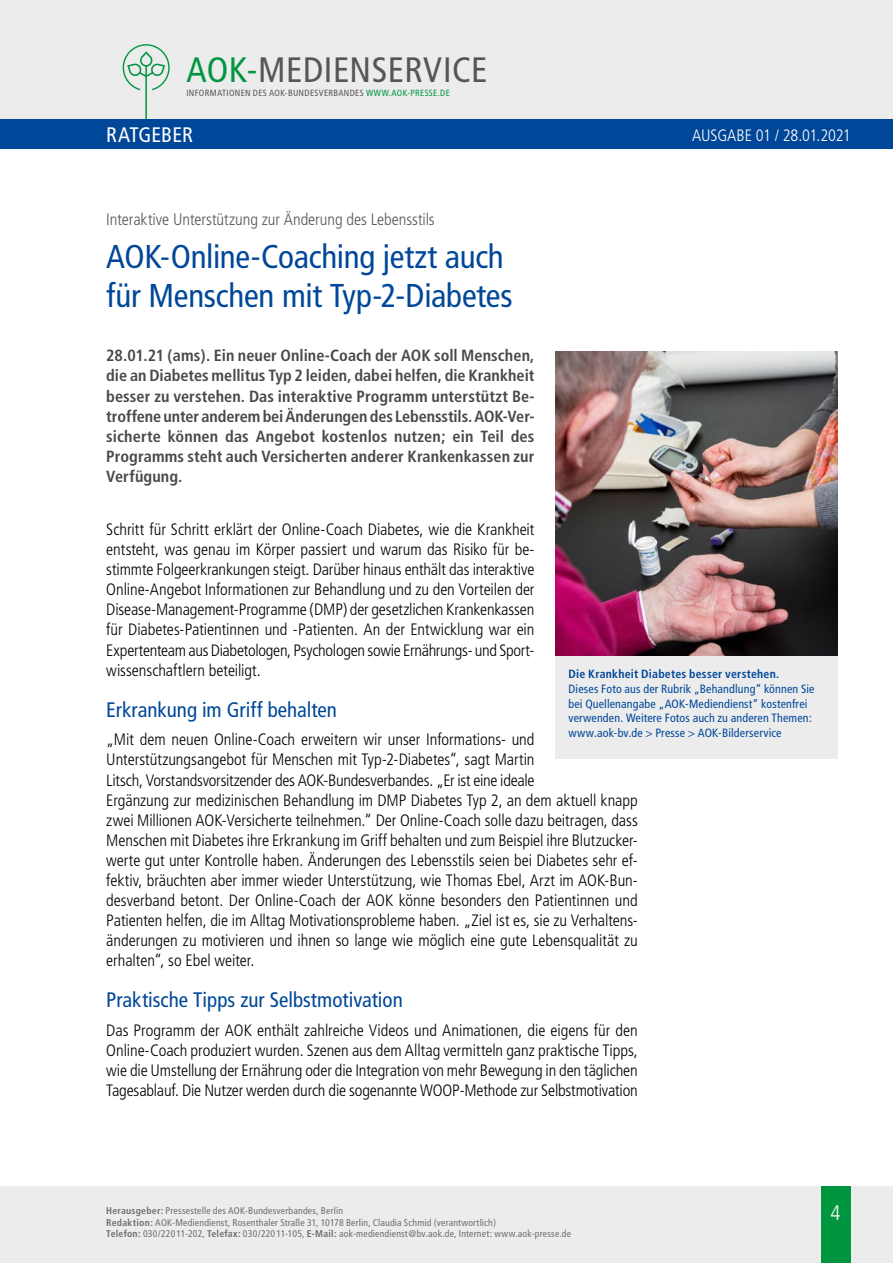
<style>
.page{position:relative;width:893px;height:1263px;background:#fff}
.page>*{position:absolute;margin:0;border:0;box-sizing:border-box;transform-origin:0 0}
.t1{font:condensed 35.25px "Frutiger";letter-spacing:.015em;color:#565656}
._2_Überschrift{font:condensed 33px/39px "Frutiger";letter-spacing:-.01em;color:#004799}
._5_Zwischenüberschri{font:condensed 21px "Frutiger";color:#004799}
.t2{font:condensed 21px "Frutiger";color:#fff}
.t3{font:300 condensed 21px "Frutiger";color:#fff}
._4_Fließtext{font:300 condensed 16.5px/20.1px "Frutiger";letter-spacing:-.005em;color:#000;text-align:justify}
._1_Dachzeile{font:300 condensed 16.5px "Frutiger";letter-spacing:-.005em;color:#565656}
.t4{font:300 condensed 16.5px "Frutiger";letter-spacing:-.01em;color:#fff}
._3_Vorspann{font:700 condensed 16.2px/20.1px "Frutiger";letter-spacing:.005em;color:#494948;text-align:justify}
.Marginalientext_BU{font:condensed 12px/14.7px "Frutiger";letter-spacing:.015em;color:#004799}
.Marginalientext_BU-2{font:700 condensed 11.85px "Frutiger";letter-spacing:.02em;color:#004799}
.t5{font:condensed 9.75px/11.7px "Frutiger";letter-spacing:.02em;color:#6f6f6e}
.t6{font:condensed 9px "Frutiger";letter-spacing:.035em;color:#565656}
.s1{color:#00963f}
.s2{font-weight:700}
</style>
<div class="page">
<div style="left:0;top:1186px;width:893px;height:77px;background:#ececed"></div>
<div style="left:821px;top:1186px;width:29px;height:77px;background:#00963f"></div>
<div style="left:0;top:0;width:893px;height:141px;background:#ececed"></div>
<svg style="left:123px;top:44px;width:47px;height:75px"></svg>
<div style="left:0;top:119px;width:893px;height:30px;background:#004799"></div>
<img style="left:556px;top:351px;width:282px;height:306px">
<div style="left:556px;top:657px;width:282px;height:102px;background:#ececed"></div>
<h1 class="t1" style="left:186px;top:49px;width:303px"><span class="s1">AOK-</span>MEDIENSERVICE</h1>
<p class="t6" style="left:186px;top:87px;width:265px">INFORMATIONEN DES AOK-BUNDESVERBANDES <span class="s1">WWW.AOK-PRESSE.DE</span></p>
<p class="t2" style="left:106px;top:123px;width:88px">RATGEBER</p>
<p class="t4" style="left:692px;top:125px;width:160px">AUSGABE 01 / 28.01.2021</p>
<p class="_1_Dachzeile" style="left:106px;top:210px;width:330px">Interaktive Unterstützung zur Änderung des Lebensstils</p>
<p class="_2_Überschrift" style="left:106px;top:238px;width:408px">AOK-Online-Coaching jetzt auch für Menschen mit Typ-2-Diabetes</p>
<p class="_3_Vorspann" style="left:106px;top:346px;width:430px">28.01.21 (ams). Ein neuer Online-Coach der AOK soll Menschen, die an Diabetes mellitus Typ 2 leiden, dabei helfen, die Krankheit besser zu verstehen. Das interaktive Programm unterstützt Be&shy;troffene unter anderem bei Änderungen des Lebensstils. AOK-Ver&shy;sicherte können das Angebot kostenlos nutzen; ein Teil des Programms steht auch Versicherten anderer Krankenkassen zur Verfügung.</p>
<p class="_4_Fließtext" style="left:106px;top:519px;width:430px">Schritt für Schritt erklärt der Online-Coach Diabetes, wie die Krankheit entsteht, was genau im Körper passiert und warum das Risiko für be&shy;stimmte Folgeerkrankungen steigt. Darüber hinaus enthält das interaktive Online-Angebot Informationen zur Behandlung und zu den Vorteilen der Disease-Management-Programme (DMP) der gesetzlichen Krankenkassen für Diabetes-Patientinnen und -Patienten. An der Entwicklung war ein Expertenteam aus Diabetologen, Psychologen sowie Ernährungs- und Sport&shy;wissenschaftlern beteiligt.</p>
<p class="_5_Zwischenüberschri" style="left:106px;top:697px;width:232px">Erkrankung im Griff behalten</p>
<p class="_4_Fließtext" style="left:106px;top:730px;width:533px;text-align:left">„Mit dem neuen Online-Coach erweitern wir unser Informations- und Unterstützungsangebot für Menschen mit Typ-2-Diabetes“, sagt Martin<br>Litsch, Vorstandsvorsitzender des AOK-Bundesverbandes. „Er ist eine ideale<br>Ergänzung zur medizinischen Behandlung im DMP Diabetes Typ 2, an dem aktuell knapp zwei Millionen AOK-Versicherte teilnehmen.“ Der Online-Coach solle dazu beitragen, dass Menschen mit Diabetes ihre Erkrankung im Griff behalten und zum Beispiel ihre Blutzucker&shy;werte gut unter Kontrolle haben. Änderungen des Lebensstils seien bei Diabetes sehr ef&shy;fektiv, bräuchten aber immer wieder Unterstützung, wie Thomas Ebel, Arzt im AOK-Bun&shy;desverband betont. Der Online-Coach der AOK könne besonders den Patientinnen und Patienten helfen, die im Alltag Motivationsprobleme haben. „Ziel ist es, sie zu Verhaltens&shy;änderungen zu motivieren und ihnen so lange wie möglich eine gute Lebensqualität zu erhalten“, so Ebel weiter.</p>
<p class="_5_Zwischenüberschri" style="left:106px;top:988px;width:298px">Praktische Tipps zur Selbstmotivation</p>
<p class="_4_Fließtext" style="left:106px;top:1020px;width:533px">Das Programm der AOK enthält zahlreiche Videos und Animationen, die eigens für den Online-Coach produziert wurden. Szenen aus dem Alltag vermitteln ganz praktische Tipps, wie die Umstellung der Ernährung oder die Integration von mehr Bewegung in den täglichen Tagesablauf. Die Nutzer werden durch die sogenannte WOOP-Methode zur Selbstmotivation</p>
<p class="Marginalientext_BU-2" style="left:568px;top:667px;width:212px">Die Krankheit Diabetes besser verstehen.</p>
<p class="Marginalientext_BU" style="left:568px;top:681px;width:247px">Dieses Foto aus der Rubrik „Behandlung“ können Sie bei Quellenangabe „AOK-Mediendienst“ kostenfrei verwenden. Weitere Fotos auch zu anderen Themen: www.aok-bv.de &gt; Presse &gt; AOK-Bilderservice</p>
<p class="t5" style="left:106px;top:1205px;width:466px"><span class="s2">Herausgeber:</span> Pressestelle des AOK-Bundesverbandes, Berlin<br><span class="s2">Redaktion:</span> AOK-Mediendienst, Rosenthaler Straße 31, 10178 Berlin, Claudia Schmid (verantwortlich)<br><span class="s2">Telefon:</span> 030/22011-202, <span class="s2">Telefax:</span> 030/22011-105, <span class="s2">E-Mail:</span> aok-mediendienst@bv.aok.de, Internet: www.aok-presse.de</p>
<p class="t3" style="left:830px;top:1201px;width:12px">4</p>
</div>
